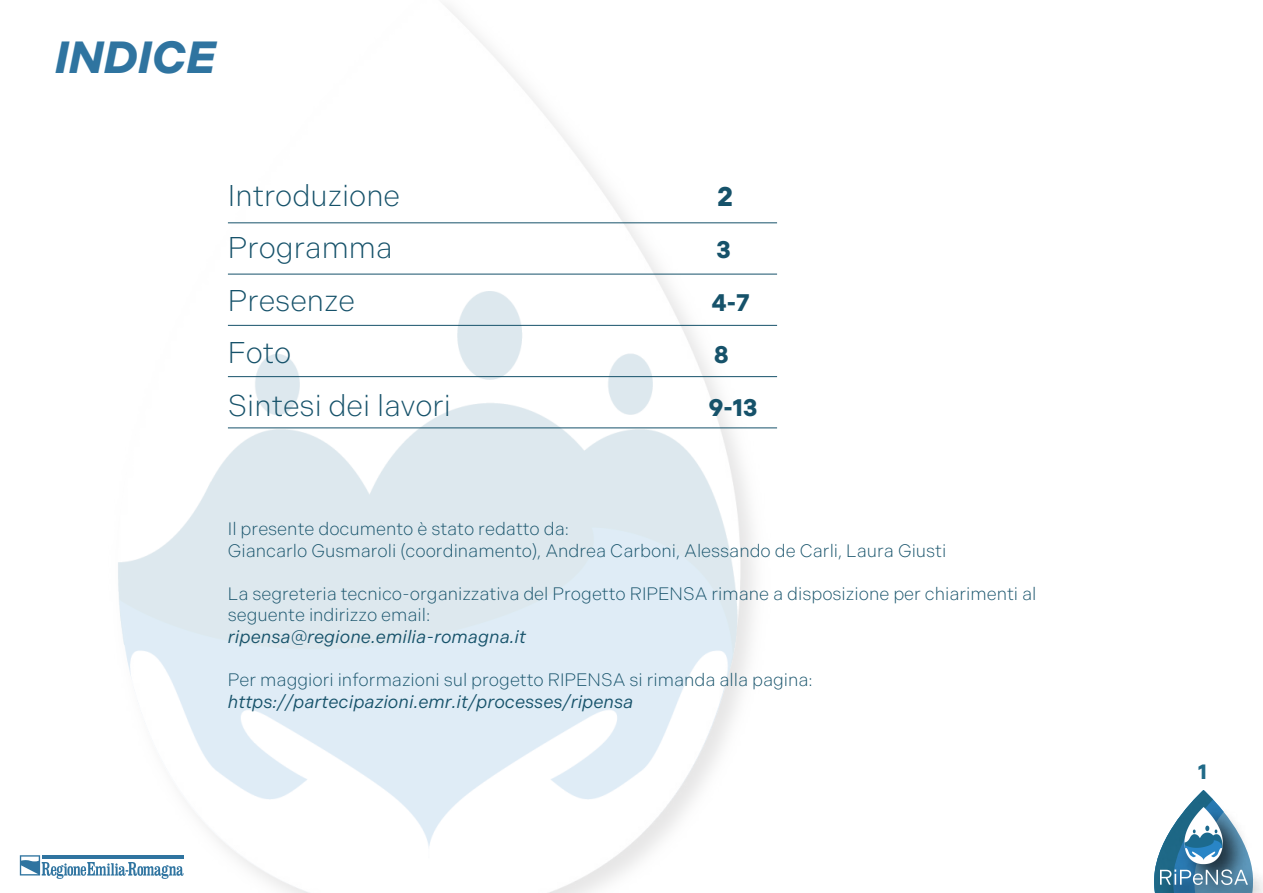
<style>
.page{position:relative;width:1263px;height:893px;background:#fff}
.page>*{position:absolute;margin:0;border:0;box-sizing:border-box;transform-origin:0 0}
.t1{font:italic 700 45px "Indivisible";color:#2f74a0}
.t2{font:300 30px "Indivisible";color:#16526a}
.t3{font:700 27px "Indivisible";color:#16526a}
.t4{font:700 24px "Indivisible";color:#16526a}
.t5{font:700 20.7px "Indivisible";color:#206a88}
.t6{font:300 18px/21.6px "Indivisible";color:#16526a}
.t7{font:italic 18px "Indivisible";color:#16526a}
</style>
<div class="page">
<img style="left:19px;top:5px;width:759px;height:887px">
<svg style="left:20px;top:855px;width:163px;height:24px"></svg>
<img style="left:1197px;top:790px;width:13px;height:6px">
<img style="left:1154px;top:796px;width:109px;height:96px">
<img style="left:1161px;top:808px;width:87px;height:76px">
<hr style="left:228px;top:222px;width:549px;height:1px;background:#16526a">
<hr style="left:228px;top:274px;width:549px;height:1px;background:#16526a">
<hr style="left:228px;top:325px;width:549px;height:1px;background:#16526a">
<hr style="left:228px;top:376px;width:549px;height:1px;background:#16526a">
<hr style="left:228px;top:427px;width:549px;height:1px;background:#16526a">
<h1 class="t1" style="left:55px;top:31px;width:162px">INDICE</h1>
<h2 class="t2" style="left:228px;top:178px;width:174px">Introduzione</h2>
<h3 class="t3" style="left:717px;top:180px;width:17px">2</h3>
<h2 class="t2" style="left:228px;top:231px;width:166px">Programma</h2>
<h3 class="t4" style="left:716px;top:236px;width:16px">3</h3>
<h2 class="t2" style="left:228px;top:283px;width:129px">Presenze</h2>
<h3 class="t4" style="left:711px;top:288px;width:40px">4-7</h3>
<h2 class="t2" style="left:228px;top:336px;width:65px">Foto</h2>
<h3 class="t4" style="left:714px;top:341px;width:17px">8</h3>
<h2 class="t2" style="left:228px;top:388px;width:224px">Sintesi dei lavori</h2>
<h3 class="t4" style="left:708px;top:393px;width:51px">9-13</h3>
<p class="t6" style="left:228px;top:518px;width:720px">Il presente documento è stato redatto da:<br>Giancarlo Gusmaroli (coordinamento), Andrea Carboni, Alessando de Carli, Laura Giusti</p>
<p class="t6" style="left:228px;top:583px;width:810px">La segreteria tecnico-organizzativa del Progetto RIPENSA rimane a disposizione per chiarimenti al seguente indirizzo email:</p>
<p class="t7" style="left:228px;top:626px;width:300px">ripensa@regione.emilia-romagna.it</p>
<p class="t6" style="left:228px;top:669px;width:586px">Per maggiori informazioni sul progetto RIPENSA si rimanda alla pagina:</p>
<p class="t7" style="left:228px;top:691px;width:407px">https://partecipazioni.emr.it/processes/ripensa</p>
<p class="t5" style="left:1198px;top:759px;width:10px">1</p>
</div>
